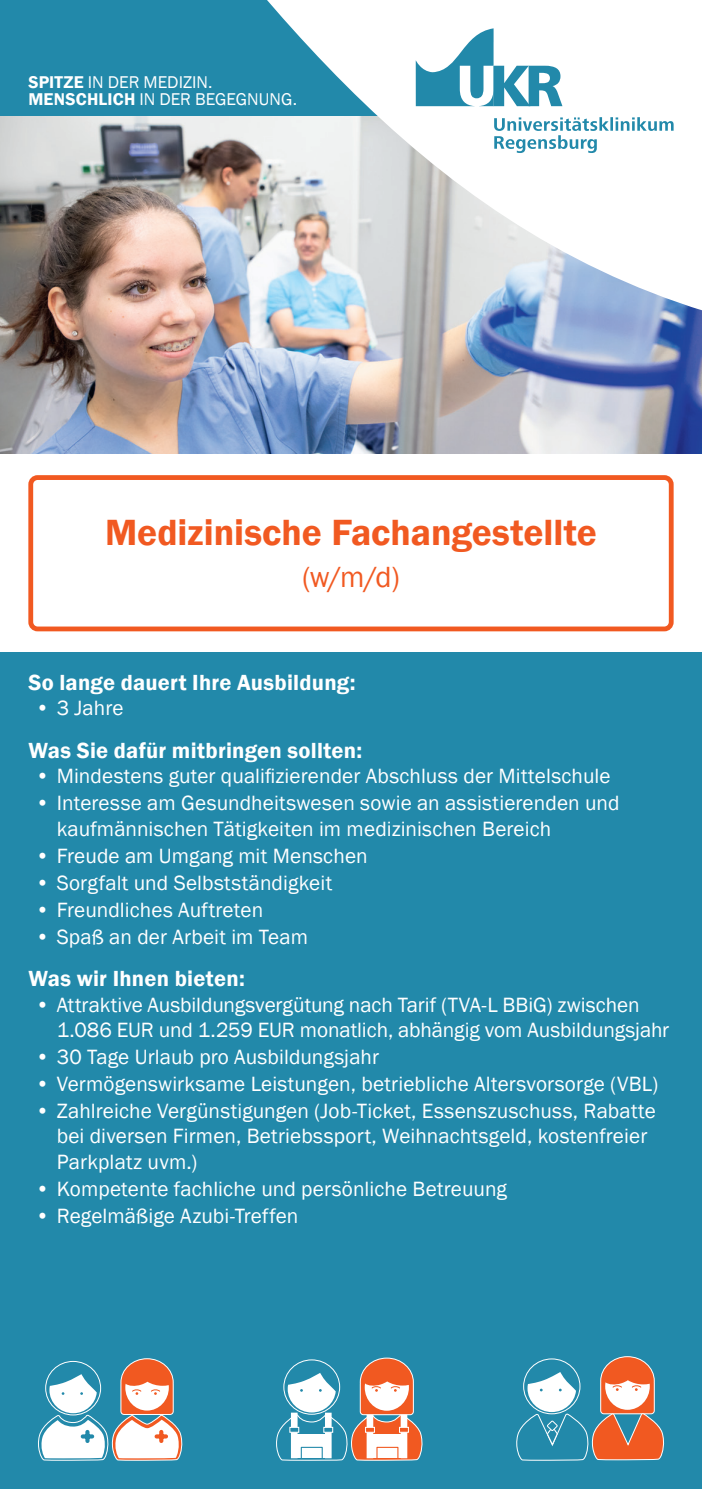
<style>
.page{position:relative;width:702px;height:1489px;background:#fff}
.page>*{position:absolute;margin:0;border:0;box-sizing:border-box;transform-origin:0 0}
.t1{font:600 37.5px "Franklin Gothic";color:#f15921}
.t2{font:30px "Franklin Gothic";color:#f15921}
.t3{font:600 22.5px "Franklin Gothic";letter-spacing:.01em;color:#fff}
.t4{font:21.25px/25.5px "Franklin Gothic";letter-spacing:.005em;color:#fff}
.t5{font:17.5px/17.5px "Franklin Gothic";color:#fff}
.s1{font-weight:600}
</style>
<div class="page">
<div style="left:0;top:0;width:702px;height:452px;background:#2289aa"></div>
<img style="left:0;top:116px;width:702px;height:338px">
<svg style="left:246px;top:0;width:456px;height:319px;background:#d8e3e8"></svg>
<svg style="left:494px;top:117px;width:179px;height:36px;background:#cae2ea"></svg>
<svg style="left:416px;top:28px;width:146px;height:78px"></svg>
<div style="left:0;top:652px;width:702px;height:836px;background:#2289aa"></div>
<div style="left:28px;top:475px;width:645px;height:156px;border:5px solid #f15921;border-radius:7px"></div>
<svg style="left:38px;top:1358px;width:145px;height:102px"></svg>
<svg style="left:276px;top:1357px;width:147px;height:103px"></svg>
<svg style="left:516px;top:1356px;width:149px;height:104px"></svg>
<svg style="left:547px;top:1420px;width:10px;height:10px"></svg>
<div style="left:547px;top:1420px;width:10px;height:10px;border:1px solid #fff;border-radius:4px"></div>
<p class="t5" style="left:28px;top:74px;width:270px"><span class="s1">SPITZE</span> IN DER MEDIZIN.<br><span class="s1">MENSCHLICH</span> IN DER BEGEGNUNG.</p>
<h1 class="t1" style="left:105px;top:509px;width:493px">Medizinische Fachangestellte</h1>
<h2 class="t2" style="left:302px;top:559px;width:99px">(w/m/d)</h2>
<p class="t3" style="left:28px;top:668px;width:329px">So lange dauert Ihre Ausbildung:</p>
<p class="t4" style="left:35px;top:695px;width:89px">• 3 Jahre</p>
<p class="t3" style="left:28px;top:736px;width:335px">Was Sie dafür mitbringen sollten:</p>
<p class="t4" style="left:35px;top:764px;width:576px">• Mindestens guter qualifizierender Abschluss der Mittelschule</p>
<p class="t4" style="left:57px;top:790px;width:564px;text-indent:-21px">• Interesse am Gesundheitswesen sowie an assistierenden und kaufmännischen Tätigkeiten im medizinischen Bereich</p>
<p class="t4" style="left:35px;top:843px;width:334px">• Freude am Umgang mit Menschen</p>
<p class="t4" style="left:35px;top:870px;width:298px">• Sorgfalt und Selbstständigkeit</p>
<p class="t4" style="left:35px;top:897px;width:229px">• Freundliches Auftreten</p>
<p class="t4" style="left:35px;top:924px;width:274px">• Spaß an der Arbeit im Team</p>
<p class="t3" style="left:28px;top:964px;width:218px">Was wir Ihnen bieten:</p>
<p class="t4" style="left:57px;top:992px;width:614px;text-indent:-21px">• Attraktive Ausbildungsvergütung nach Tarif (TVA-L BBiG) zwischen<br>1.086 EUR und 1.259 EUR monatlich, abhängig vom Ausbildungsjahr</p>
<p class="t4" style="left:35px;top:1044px;width:345px">• 30 Tage Urlaub pro Ausbildungsjahr</p>
<p class="t4" style="left:35px;top:1071px;width:624px">• Vermögenswirksame Leistungen, betriebliche Altersvorsorge (VBL)</p>
<p class="t4" style="left:57px;top:1098px;width:600px;text-indent:-21px">• Zahlreiche Vergünstigungen (Job-Ticket, Essenszuschuss, Rabatte bei diversen Firmen, Betriebssport, Weihnachtsgeld, kostenfreier<br>Parkplatz uvm.)</p>
<p class="t4" style="left:35px;top:1176px;width:473px">• Kompetente fachliche und persönliche Betreuung</p>
<p class="t4" style="left:35px;top:1203px;width:264px">• Regelmäßige Azubi-Treffen</p>
</div>
